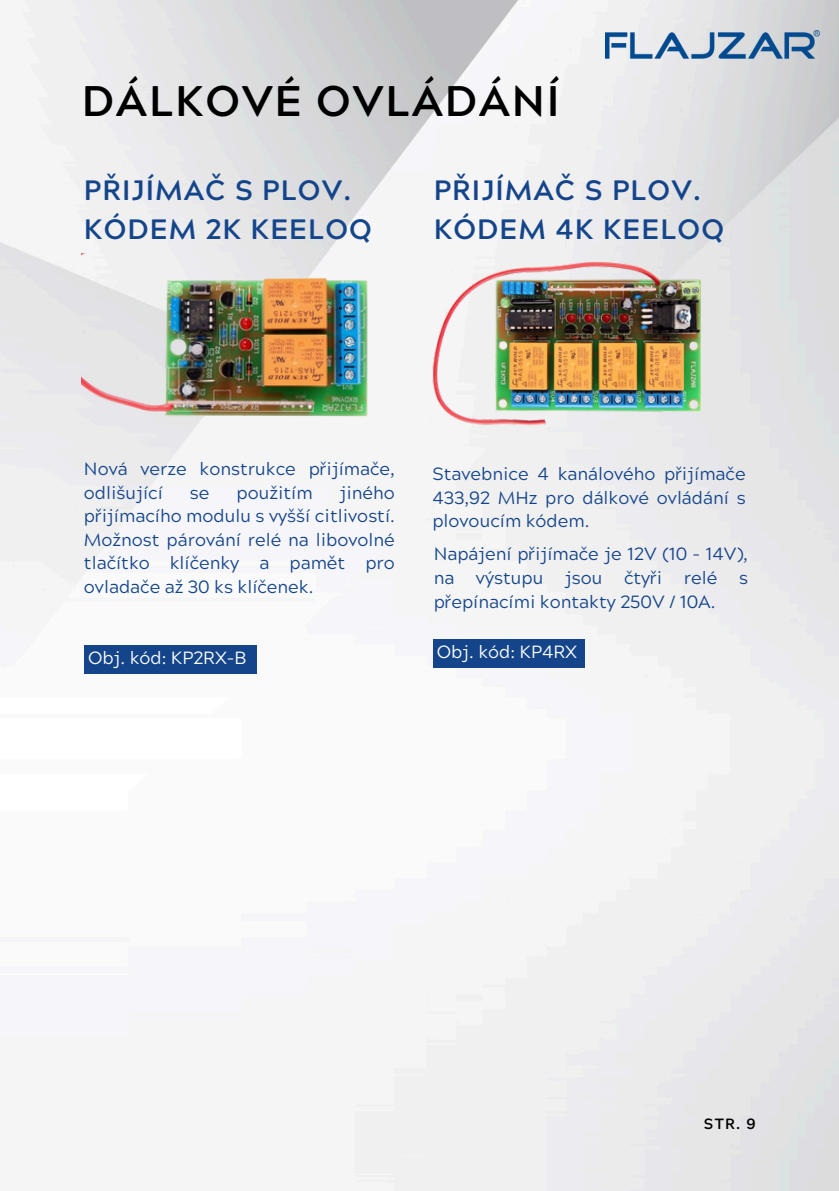
<style>
.page{position:relative;width:839px;height:1191px;background:#fff}
.page>*{position:absolute;margin:0;border:0;box-sizing:border-box;transform-origin:0 0}
.t1{font:700 42.8px "Acherus Grotesque";letter-spacing:.04em;color:#000}
.t2{font:700 28px/39px "Acherus Grotesque";letter-spacing:.04em;color:#14458b}
.t3{font:17.6px/23.6px "Acherus Grotesque";color:#14458b;text-align:justify}
.t4{font:17.6px "Acherus Grotesque";color:#fff}
.t5{font:700 14.8px "Acherus Grotesque";color:#000}
</style>
<div class="page">
<img style="left:0;top:0;width:838px;height:1191px">
<div style="left:84px;top:645px;width:172px;height:28px;background:#14458b"></div>
<div style="left:433px;top:640px;width:151px;height:28px;background:#14458b"></div>
<img style="left:81px;top:254px;width:293px;height:171px">
<img style="left:423px;top:254px;width:290px;height:186px">
<img style="left:605px;top:31px;width:215px;height:30px">
<h3 class="t1" style="left:82px;top:84px;width:479px">DÁLKOVÉ OVLÁDÁNÍ</h3>
<p class="t2" style="left:84px;top:175px;width:289px">PŘIJÍMAČ S PLOV.<br>KÓDEM 2K KEELOQ</p>
<h3 class="t2" style="left:433px;top:175px;width:292px">PŘIJÍMAČ S PLOV.<br>KÓDEM 4K KEELOQ</h3>
<h2 class="t3" style="left:84px;top:459px;width:312px">Nová verze konstrukce přijímače, odlišující</h2>
<h2 class="t3" style="left:190px;top:483px;width:21px">se</h2>
<h2 class="t3" style="left:236px;top:483px;width:78px">použitím</h2>
<h2 class="t3" style="left:84px;top:483px;width:312px;text-indent:256px">jiného přijímacího modulu s vyšší citlivostí.<br>Možnost párování relé na libovolné tlačítko klíčenky a pamět pro ovladače až 30 ks klíčenek.</h2>
<h3 class="t3" style="left:432px;top:465px;width:315px">Stavebnice 4 kanálového přijímače 433,92 MHz pro dálkové ovládání s plovoucím kódem.</h3>
<h3 class="t3" style="left:433px;top:544px;width:316px">Napájení přijímače je 12V (10 – 14V), na výstupu jsou čtyři relé s přepínacími kontakty 250V / 10A.</h3>
<h1 class="t4" style="left:88px;top:651px;width:160px">Obj. kód: KP2RX-B</h1>
<p class="t4" style="left:437px;top:645px;width:142px">Obj. kód: KP4RX</p>
<h2 class="t5" style="left:704px;top:1118px;width:53px">STR. 9</h2>
</div>
